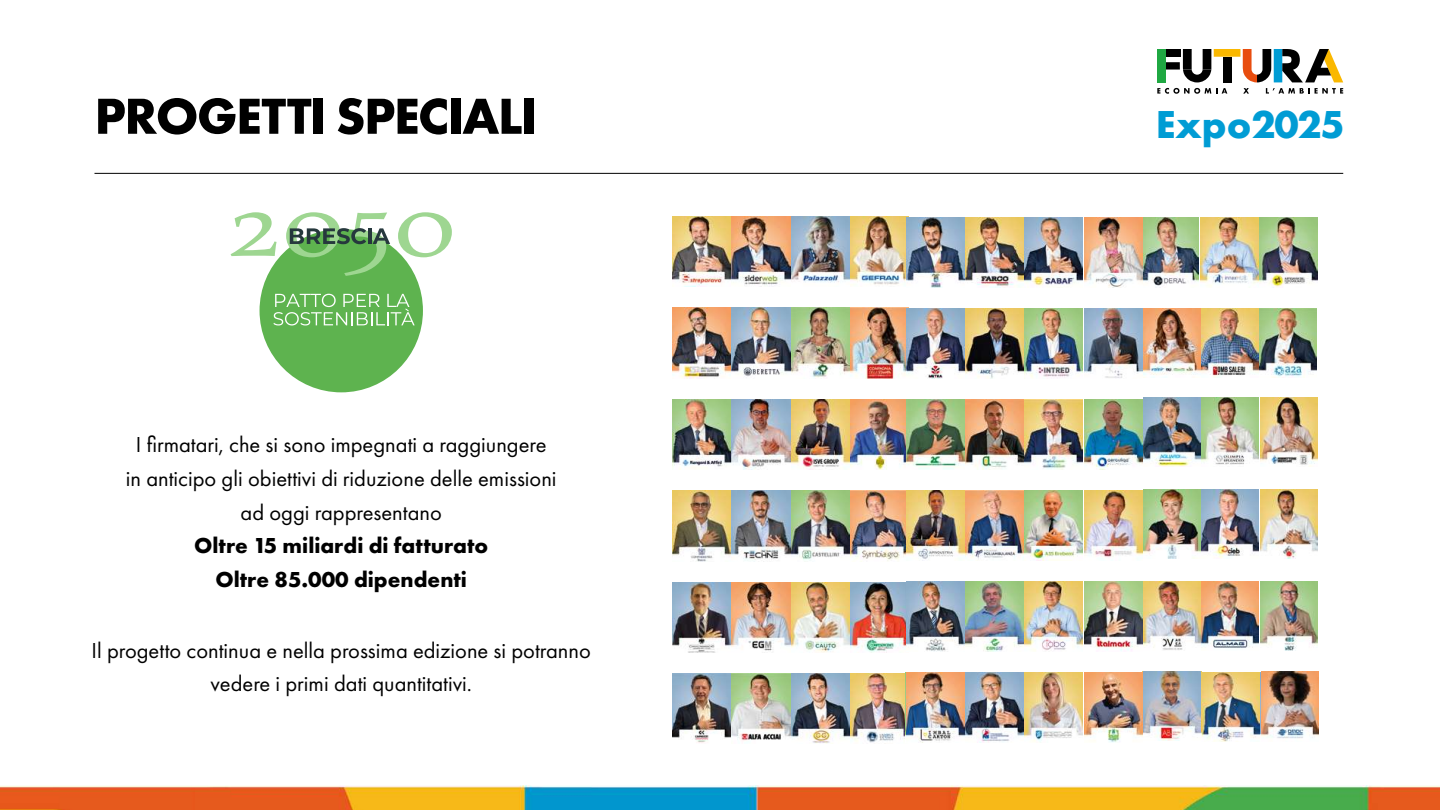
<style>
.page{position:relative;width:1440px;height:810px;background:#fff}
.page>*{position:absolute;margin:0;border:0;box-sizing:border-box;transform-origin:0 0}
.t1{font:700 52.5px "Futura PT";letter-spacing:-.03em;color:#000}
.t2{font:700 40.42px "Futura PT";color:#009cd4}
.t3{font:22.5px/33.8px "Futura PT";color:#000;text-align:center}
.t4{font:700 22.5px/33.8px "Futura PT";color:#000;text-align:center}
</style>
<div class="page">
<img style="left:0;top:785px;width:1440px;height:25px">
<svg style="left:1183px;top:49px;width:160px;height:33px"></svg>
<svg style="left:1157px;top:88px;width:70px;height:6px"></svg>
<svg style="left:1243px;top:88px;width:6px;height:6px"></svg>
<svg style="left:1266px;top:88px;width:77px;height:6px"></svg>
<div style="left:1166px;top:49px;width:15px;height:8px;background:#000"></div>
<div style="left:1166px;top:62px;width:14px;height:8px;background:#000"></div>
<div style="left:1157px;top:49px;width:9px;height:33px;background:#1fa842"></div>
<hr style="left:94px;top:173px;width:1249px;height:1px;background:#000">
<div style="left:260px;top:229px;width:163px;height:163px;background:#5eb34f;border-radius:50%"></div>
<svg style="left:273px;top:294px;width:142px;height:32px"></svg>
<svg style="left:231px;top:212px;width:46px;height:44px"></svg>
<svg style="left:398px;top:212px;width:54px;height:45px"></svg>
<svg style="left:286px;top:212px;width:104px;height:64px"></svg>
<img style="left:672px;top:399px;width:234px;height:71px">
<img style="left:672px;top:308px;width:234px;height:70px">
<img style="left:672px;top:216px;width:237px;height:71px">
<img style="left:672px;top:491px;width:234px;height:70px">
<img style="left:672px;top:673px;width:234px;height:70px">
<img style="left:672px;top:582px;width:234px;height:71px">
<img style="left:966px;top:217px;width:292px;height:70px">
<img style="left:1260px;top:217px;width:57px;height:70px">
<img style="left:1261px;top:672px;width:58px;height:67px">
<img style="left:1144px;top:308px;width:173px;height:69px">
<img style="left:1144px;top:672px;width:115px;height:70px">
<img style="left:1144px;top:489px;width:173px;height:69px">
<img style="left:1202px;top:581px;width:115px;height:69px">
<img style="left:1144px;top:581px;width:56px;height:69px">
<img style="left:1144px;top:398px;width:173px;height:69px">
<img style="left:966px;top:308px;width:176px;height:70px">
<img style="left:906px;top:217px;width:58px;height:70px">
<img style="left:966px;top:581px;width:176px;height:70px">
<img style="left:966px;top:399px;width:176px;height:70px">
<img style="left:906px;top:308px;width:58px;height:70px">
<img style="left:906px;top:581px;width:58px;height:70px">
<img style="left:966px;top:490px;width:176px;height:70px">
<img style="left:906px;top:490px;width:58px;height:69px">
<img style="left:906px;top:399px;width:58px;height:70px">
<img style="left:906px;top:672px;width:58px;height:70px">
<img style="left:966px;top:672px;width:176px;height:71px">
<h1 class="t1" style="left:94px;top:82px;width:444px">PROGETTI SPECIALI</h1>
<p class="t3" style="left:126px;top:428px;width:432px">I firmatari, che si sono impegnati a raggiungere in anticipo gli obiettivi di riduzione delle emissioni ad oggi rappresentano</p>
<p class="t4" style="left:194px;top:528px;width:295px">Oltre 15 miliardi di fatturato<br>Oltre 85.000 dipendenti</p>
<p class="t3" style="left:92px;top:633px;width:501px">Il progetto continua e nella prossima edizione si potranno vedere i primi dati quantitativi.</p>
<h2 class="t2" style="left:1156px;top:99px;width:191px">Expo2025</h2>
</div>
